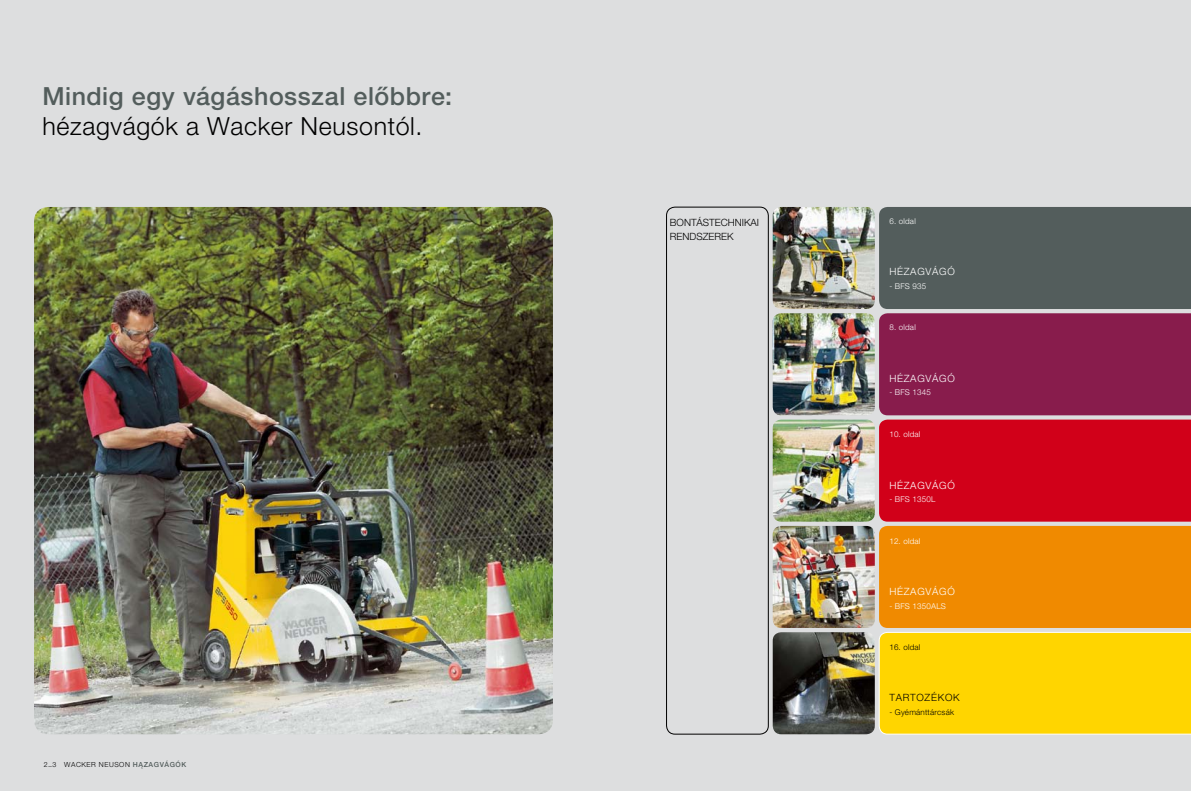
<style>
.page{position:relative;width:1191px;height:791px;background:#dddedf}
.page>*{position:absolute;margin:0;border:0;box-sizing:border-box;transform-origin:0 0}
.t1{font:500 25px "Helvetica Neue CE";letter-spacing:.02em;color:#535d5c}
.t2{font:300 25px "Helvetica Neue CE";letter-spacing:.025em;color:#000}
.t3{font:300 10px "Helvetica Neue CE";letter-spacing:.075em;color:#fff}
.t4{font:300 10px/14px "Helvetica Neue CE";color:#000}
.t5{font:300 10px "Helvetica Neue CE";letter-spacing:.075em;color:#000}
.t6{font:300 8px "Helvetica Neue CE";letter-spacing:.025em;color:#fff}
.t7{font:300 8px "Helvetica Neue CE";letter-spacing:.025em;color:#000}
.t8{font:300 7px "Helvetica Neue CE";letter-spacing:.075em;color:#000}
.s1{font-weight:500;color:#535d5c}
</style>
<div class="page">
<img style="left:34px;top:207px;width:519px;height:527px">
<img style="left:772px;top:207px;width:102px;height:102px">
<img style="left:772px;top:313px;width:102px;height:102px">
<img style="left:772px;top:420px;width:102px;height:102px">
<img style="left:772px;top:526px;width:102px;height:102px">
<img style="left:772px;top:632px;width:102px;height:102px">
<div style="left:666px;top:207px;width:102px;height:527px;border:1px solid #000;border-radius:9px"></div>
<svg style="left:879px;top:207px;width:312px;height:527px;background:#b9622d"></svg>
<h1 class="t1" style="left:43px;top:81px;width:411px">Mindig egy vágáshosszal elŒbbre:</h1>
<h1 class="t2" style="left:43px;top:111px;width:381px">hézagvágók a Wacker Neusontól.</h1>
<p class="t8" style="left:44px;top:760px;width:144px">2_3 WACKER NEUSON <span class="s1">HÉZAGVÁGÓK</span></p>
<p class="t4" style="left:670px;top:215px;width:91px">BONTÁSTECHNIKAI<br>RENDSZEREK</p>
<p class="t6" style="left:889px;top:216px;width:28px">6. oldal</p>
<p class="t3" style="left:889px;top:265px;width:67px">HÉZAGVÁGÓ</p>
<p class="t6" style="left:889px;top:281px;width:39px">- BFS 935</p>
<p class="t6" style="left:889px;top:323px;width:28px">8. oldal</p>
<p class="t3" style="left:889px;top:372px;width:67px">HÉZAGVÁGÓ</p>
<p class="t6" style="left:889px;top:388px;width:43px">- BFS 1345</p>
<p class="t6" style="left:889px;top:429px;width:33px">10. oldal</p>
<p class="t3" style="left:889px;top:479px;width:67px">HÉZAGVÁGÓ</p>
<p class="t6" style="left:889px;top:494px;width:48px">- BFS 1350L</p>
<p class="t6" style="left:889px;top:536px;width:33px">12. oldal</p>
<p class="t3" style="left:889px;top:585px;width:67px">HÉZAGVÁGÓ</p>
<p class="t6" style="left:889px;top:601px;width:58px">- BFS 1350ALS</p>
<p class="t7" style="left:889px;top:642px;width:33px">16. oldal</p>
<p class="t5" style="left:889px;top:691px;width:72px">TARTOZÉKOK</p>
<p class="t7" style="left:889px;top:707px;width:66px">- Gyémánttárcsák</p>
</div>
